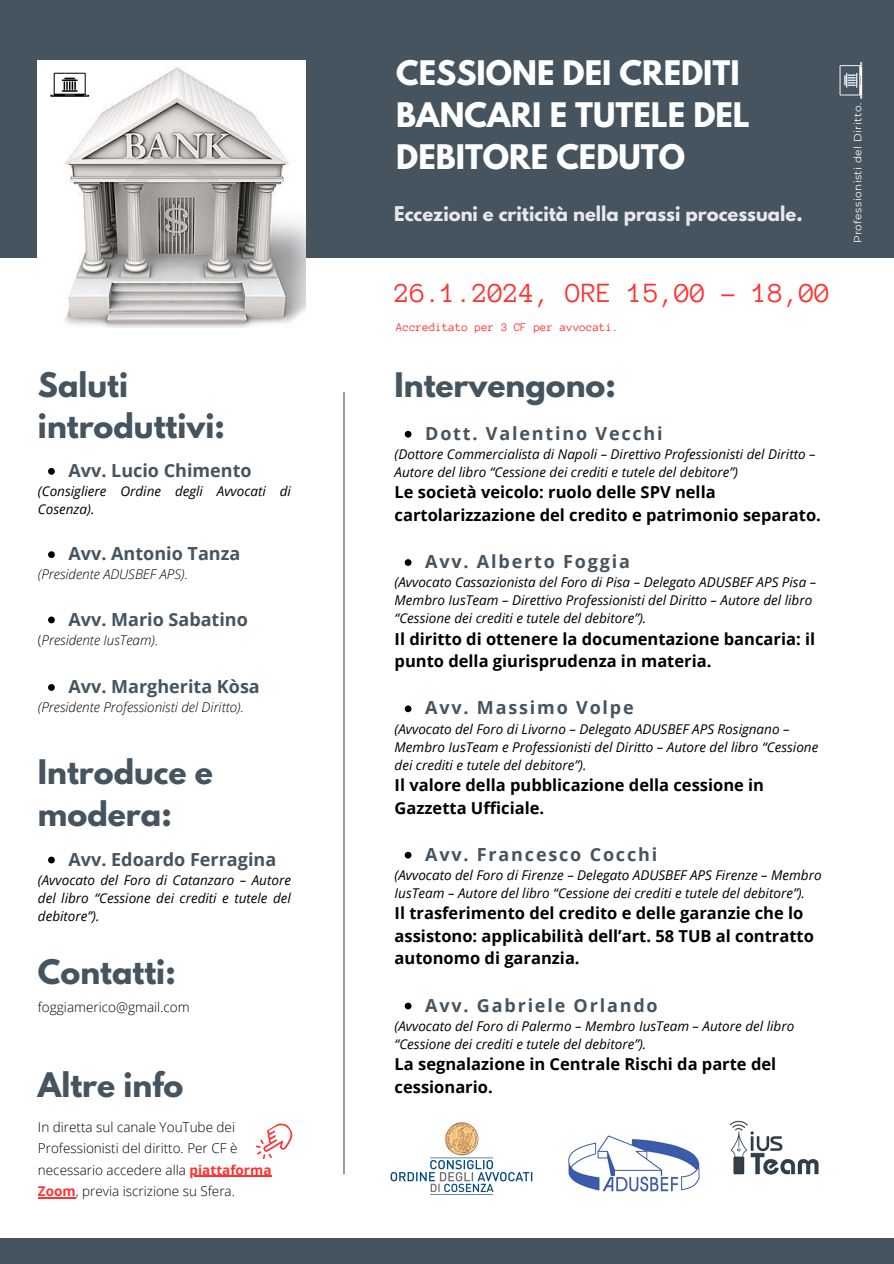
<style>
.page{position:relative;width:894px;height:1264px;background:#fff}
.page>*{position:absolute;margin:0;border:0;box-sizing:border-box;transform-origin:0 0}
.t1{font:700 30px/41.7px "League Spartan";color:#45545f}
.t2{font:700 30px/41.7px "League Spartan";color:#fff}
.t3{font:28.5px "Anonymous Pro";color:#ff3131}
.t4{font:700 18px "Open Sans";letter-spacing:.1em;color:#45545f}
.t5{font:700 18px "Open Sans";color:#45545f}
.t6{font:700 18px "League Spartan";color:#e8e8eb}
.t7{font:700 16.5px/22.5px "Open Sans";color:#000}
.t8{font:italic 13.5px/18px "Open Sans";color:#000}
.t9{font:300 13.5px/21.3px "Open Sans";color:#000}
.t10{font:italic 300 13.5px "Open Sans";color:#000}
.t11{font:12px "Anonymous Pro";color:#ff3131}
.t12{font:10.5px "Montserrat";letter-spacing:.045em;color:#fff}
.s1{font-style:normal}
.s2{font-weight:700;color:#ff3131}
</style>
<div class="page">
<div style="left:0;top:0;width:893px;height:258px;background:#45545f"></div>
<div style="left:0;top:1238px;width:893px;height:25px;background:#45545f"></div>
<hr style="left:343px;top:392px;width:1px;height:782px;background:#45545f">
<img style="left:38px;top:60px;width:267px;height:268px">
<img style="left:839px;top:62px;width:24px;height:37px">
<img style="left:390px;top:1122px;width:143px;height:71px">
<img style="left:568px;top:1135px;width:132px;height:57px">
<img style="left:729px;top:1120px;width:90px;height:55px">
<img style="left:37px;top:65px;width:69px;height:42px">
<svg style="left:48px;top:468px;width:7px;height:6px"></svg>
<svg style="left:48px;top:551px;width:7px;height:7px"></svg>
<svg style="left:48px;top:616px;width:7px;height:7px"></svg>
<svg style="left:48px;top:684px;width:7px;height:6px"></svg>
<svg style="left:48px;top:856px;width:7px;height:7px"></svg>
<svg style="left:255px;top:1123px;width:38px;height:36px"></svg>
<hr style="left:189px;top:1175px;width:82px;height:1px;background:#ff3131">
<hr style="left:38px;top:1197px;width:38px;height:1px;background:#ff3131">
<svg style="left:404px;top:431px;width:7px;height:6px"></svg>
<svg style="left:404px;top:559px;width:7px;height:7px"></svg>
<svg style="left:404px;top:705px;width:7px;height:7px"></svg>
<svg style="left:404px;top:851px;width:7px;height:7px"></svg>
<svg style="left:404px;top:1002px;width:7px;height:7px"></svg>
<p class="t1" style="left:38px;top:368px;width:188px">Saluti introduttivi:</p>
<p class="t5" style="left:69px;top:458px;width:185px">Avv. Lucio Chimento</p>
<p class="t8" style="left:38px;top:482px;width:254px">(Consigliere Ordine degli Avvocati di<br>Cosenza).</p>
<p class="t5" style="left:69px;top:541px;width:173px">Avv. Antonio Tanza</p>
<p class="t10" style="left:38px;top:565px;width:151px">(Presidente ADUSBEF APS).</p>
<p class="t5" style="left:69px;top:606px;width:181px">Avv. Mario Sabatino</p>
<p class="t10" style="left:38px;top:630px;width:122px"><span class="s1">(</span>Presidente IusTeam).</p>
<p class="t5" style="left:69px;top:674px;width:193px">Avv. Margherita Kòsa</p>
<p class="t10" style="left:38px;top:697px;width:207px">(Presidente Professionisti del Diritto).</p>
<p class="t1" style="left:38px;top:755px;width:176px">Introduce e modera:</p>
<p class="t5" style="left:69px;top:846px;width:209px">Avv. Edoardo Ferragina</p>
<p class="t8" style="left:38px;top:870px;width:254px;text-align:justify">(Avvocato del Foro di Catanzaro – Autore del libro “Cessione dei crediti e tutele del debitore”).</p>
<p class="t1" style="left:38px;top:955px;width:139px">Contatti:</p>
<p class="t9" style="left:38px;top:995px;width:153px">foggiamerico@gmail.com</p>
<p class="t1" style="left:38px;top:1067px;width:147px">Altre info</p>
<p class="t9" style="left:38px;top:1115px;width:235px">In diretta sul canale YouTube dei Professionisti del diritto. Per CF è necessario accedere alla <span class="s2">piattaforma Zoom</span>, previa iscrizione su Sfera.</p>
<p class="t2" style="left:396px;top:56px;width:355px">CESSIONE DEI CREDITI<br>BANCARI E TUTELE DEL<br>DEBITORE CEDUTO</p>
<p class="t6" style="left:394px;top:205px;width:410px">Eccezioni e criticità nella prassi processuale.</p>
<p class="t3" style="left:394px;top:279px;width:437px">26.1.2024, ORE 15,00 - 18,00</p>
<p class="t11" style="left:396px;top:321px;width:224px">Accreditato per 3 CF per avvocati.</p>
<p class="t1" style="left:394px;top:368px;width:223px">Intervengono:</p>
<p class="t4" style="left:425px;top:420px;width:239px">Dott. Valentino Vecchi</p>
<p class="t8" style="left:394px;top:445px;width:422px">(Dottore Commercialista di Napoli – Direttivo Professionisti del Diritto –<br>Autore del libro “Cessione dei crediti e tutele del debitore”)</p>
<p class="t7" style="left:394px;top:480px;width:427px">Le società veicolo: ruolo delle SPV nella cartolarizzazione del credito e patrimonio separato.</p>
<p class="t4" style="left:425px;top:549px;width:206px">Avv. Alberto Foggia</p>
<p class="t8" style="left:394px;top:573px;width:423px">(Avvocato Cassazionista del Foro di Pisa – Delegato ADUSBEF APS Pisa –<br>Membro IusTeam – Direttivo Professionisti del Diritto – Autore del libro “Cessione dei crediti e tutele del debitore”).</p>
<p class="t7" style="left:394px;top:627px;width:422px">Il diritto di ottenere la documentazione bancaria: il punto della giurisprudenza in materia.</p>
<p class="t4" style="left:425px;top:695px;width:210px">Avv. Massimo Volpe</p>
<p class="t8" style="left:394px;top:719px;width:425px">(Avvocato del Foro di Livorno – Delegato ADUSBEF APS Rosignano –<br>Membro IusTeam e Professionisti del Diritto – Autore del libro “Cessione dei crediti e tutele del debitore”).</p>
<p class="t7" style="left:394px;top:773px;width:371px">Il valore della pubblicazione della cessione in<br>Gazzetta Ufficiale.</p>
<p class="t4" style="left:425px;top:841px;width:233px">Avv. Francesco Cocchi</p>
<p class="t8" style="left:394px;top:865px;width:428px">(Avvocato del Foro di Firenze – Delegato ADUSBEF APS Firenze – Membro<br>IusTeam – Autore del libro “Cessione dei crediti e tutele del debitore”).</p>
<p class="t7" style="left:394px;top:901px;width:421px">Il trasferimento del credito e delle garanzie che lo assistono: applicabilità dell’art. 58 TUB al contratto autonomo di garanzia.</p>
<p class="t4" style="left:425px;top:992px;width:234px">Avv. Gabriele Orlando</p>
<p class="t8" style="left:394px;top:1016px;width:401px">(Avvocato del Foro di Palermo – Membro IusTeam – Autore del libro “Cessione dei crediti e tutele del debitore”).</p>
<p class="t7" style="left:394px;top:1052px;width:383px">La segnalazione in Centrale Rischi da parte del cessionario.</p>
<p class="t12" style="left:851px;top:243px;width:142px;rotate:-90deg">Professionisti del Diritto.</p>
</div>
